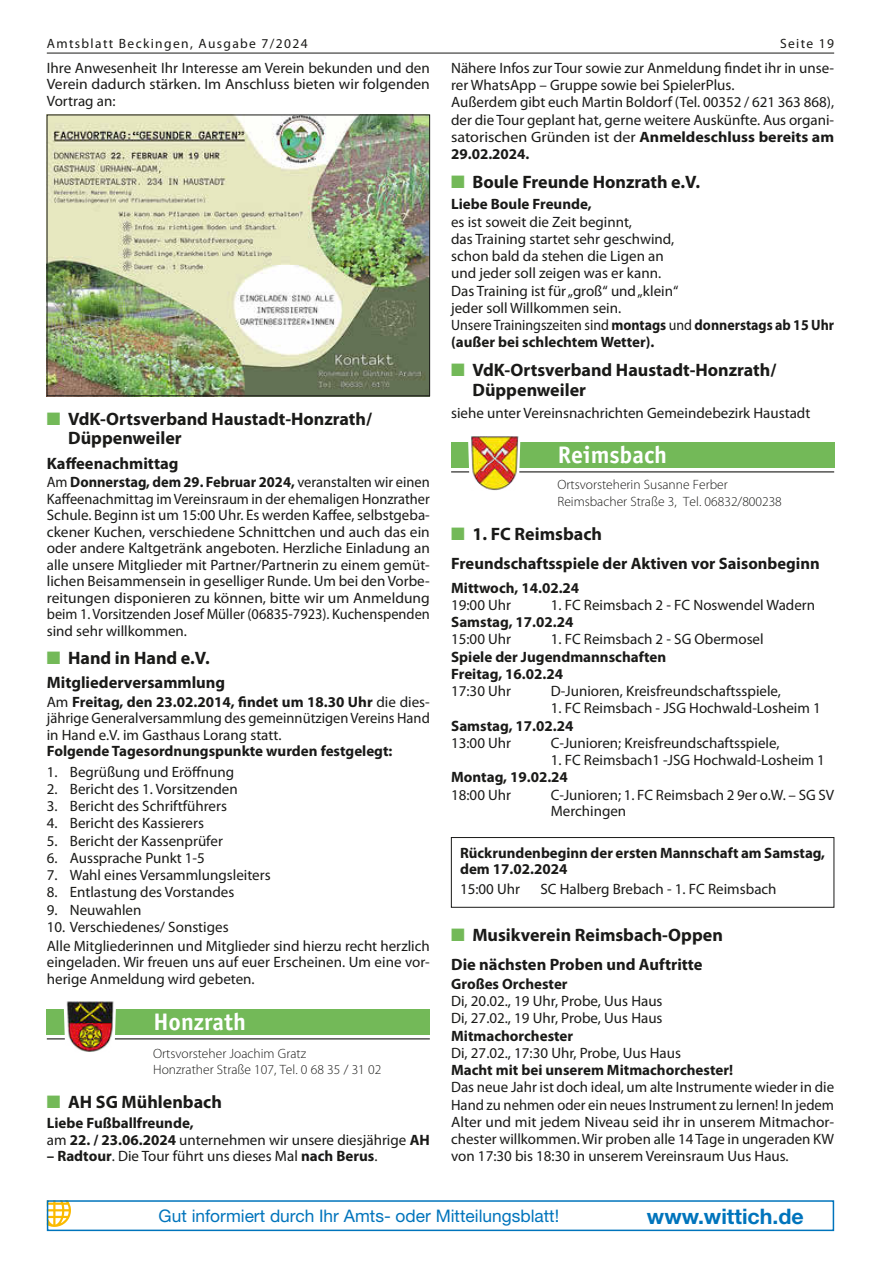
<style>
.page{position:relative;width:881px;height:1263px;background:#fff}
.page>*{position:absolute;margin:0;border:0;box-sizing:border-box;transform-origin:0 0}
.t1{font:700 24px "Officina Sans LT";color:#fff}
.t2{font:700 21.45px "Helvetica Neue LT";color:#0074bc}
.t3{font:700 18px/20.2px "Myriad Pro";color:#1a1a18}
.t4{font:17.25px "Helvetica Neue LT";color:#0074bc}
.t5{font:700 16.5px "Myriad Pro";color:#1a1a18}
.t6{font:15px/17.2px "Myriad Pro";color:#1a1a18}
.t7{font:15px/16.5px "Myriad Pro";color:#1a1a18;text-align:justify;scale:.96 1}
.t8{font:700 15px/16.5px "Myriad Pro";color:#1a1a18}
.t9{font:300 13.5px/16.2px "Myriad Pro";color:#1a1a18}
.t10{font:13.5px "Myriad Pro";letter-spacing:.1em;color:#1a1a18}
.s1{font-weight:700}
.s2{color:#73b958}
.s3{font-weight:400}
</style>
<div class="page">
<hr style="left:47px;top:53px;width:786px;height:1px;background:#1a1a18">
<div style="left:451px;top:442px;width:382px;height:26px;background:#73b958"></div>
<hr style="left:451px;top:471px;width:382px;height:1px;background:#1a1a18">
<svg style="left:468px;top:436px;width:52px;height:37px"></svg>
<img style="left:470px;top:436px;width:48px;height:54px">
<div style="left:451px;top:837px;width:382px;height:70px;border:1px solid #1a1a18"></div>
<img style="left:49px;top:117px;width:378px;height:277px">
<div style="left:47px;top:115px;width:382px;height:281px;border:1px solid #1a1a18"></div>
<div style="left:47px;top:1009px;width:382px;height:26px;background:#73b958"></div>
<hr style="left:47px;top:1038px;width:382px;height:1px;background:#1a1a18">
<svg style="left:64px;top:1009px;width:52px;height:31px"></svg>
<img style="left:66px;top:1001px;width:48px;height:51px">
<svg style="left:50px;top:1203px;width:21px;height:24px"></svg>
<div style="left:47px;top:1200px;width:786px;height:31px;border:2px solid #0074bc"></div>
<p class="t10" style="left:47px;top:35px;width:262px">Amtsblatt Beckingen, Ausgabe 7/2024</p>
<p class="t10" style="left:779px;top:35px;width:55px">Seite 19</p>
<p class="t6" style="left:451px;top:59px;width:384px">Nähere Infos zur Tour sowie zur Anmeldung findet ihr in unse&shy;rer WhatsApp – Gruppe sowie bei SpielerPlus.<br>Außerdem gibt euch Martin Boldorf (Tel. 00352 / 621 363 868), der die Tour geplant hat, gerne weitere Auskünfte. Aus organi&shy;satorischen Gründen ist der <span class="s1">Anmeldeschluss bereits am 29.02.2024.</span></p>
<p class="t3" style="left:451px;top:171px;width:249px"><span class="s2">■</span> Boule Freunde Honzrath e.V.</p>
<p class="t8" style="left:451px;top:196px;width:142px">Liebe Boule Freunde,</p>
<p class="t6" style="left:451px;top:213px;width:384px">es ist soweit die Zeit beginnt,<br>das Training startet sehr geschwind,<br>schon bald da stehen die Ligen an<br>und jeder soll zeigen was er kann.<br>Das Training ist für „groß“ und „klein“<br>jeder soll Willkommen sein.<br>Unsere Trainingszeiten sind <span class="s1">montags</span> und <span class="s1">donnerstags ab 15 Uhr (außer bei schlechtem Wetter).</span></p>
<p class="t3" style="left:472px;top:359px;width:305px;text-indent:-21px"><span class="s2">■</span> VdK-Ortsverband Haustadt-Honzrath/<br>Düppenweiler</p>
<p class="t6" style="left:451px;top:404px;width:360px">siehe unter Vereinsnachrichten Gemeindebezirk Haustadt</p>
<p class="t6" style="left:47px;top:59px;width:384px;line-height:16.5px;text-align:justify">Ihre Anwesenheit Ihr Interesse am Verein bekunden und den Verein dadurch stärken. Im Anschluss bieten wir folgenden Vortrag an:</p>
<p class="t3" style="left:68px;top:408px;width:305px;line-height:19.5px;text-indent:-21px"><span class="s2">■</span> VdK-Ortsverband Haustadt-Honzrath/<br>Düppenweiler</p>
<p class="t5" style="left:47px;top:452px;width:133px">Kaffeenachmittag</p>
<p class="t7" style="left:47px;top:474px;width:400px">Am <span class="s1">Donnerstag, dem 29. Februar 2024,</span> veranstalten wir einen Kaffeenachmittag im Vereinsraum in der ehemaligen Honzrather Schule. Beginn ist um 15:00 Uhr. Es werden Kaffee, selbstgeba&shy;ckener Kuchen, verschiedene Schnittchen und auch das ein oder andere Kaltgetränk angeboten. Herzliche Einladung an alle unsere Mitglieder mit Partner/Partnerin zu einem gemüt&shy;lichen Beisammensein in geselliger Runde. Um bei den Vorbe&shy;reitungen disponieren zu können, bitte wir um Anmeldung beim 1. Vorsitzenden Josef Müller (06835-7923). Kuchenspenden sind sehr willkommen.</p>
<p class="t3" style="left:47px;top:647px;width:163px"><span class="s2">■</span> Hand in Hand e.V.</p>
<p class="t5" style="left:47px;top:672px;width:180px">Mitgliederversammlung</p>
<p class="t6" style="left:47px;top:693px;width:384px;line-height:16.5px;text-align:justify">Am <span class="s1">Freitag, den 23.02.2014, findet um 18.30 Uhr</span> die dies&shy;jährige Generalversammlung des gemeinnützigen Vereins Hand in Hand e.V. im Gasthaus Lorang statt.</p>
<p class="t8" style="left:47px;top:743px;width:347px">Folgende Tagesordnungspunkte wurden festgelegt:</p>
<p class="t6" style="left:47px;top:763px;width:189px">1. Begrüßung und Eröffnung</p>
<p class="t6" style="left:47px;top:780px;width:192px">2. Bericht des 1. Vorsitzenden</p>
<p class="t6" style="left:47px;top:797px;width:181px">3. Bericht des Schriftführers</p>
<p class="t6" style="left:47px;top:814px;width:158px">4. Bericht des Kassierers</p>
<p class="t6" style="left:47px;top:832px;width:177px">5. Bericht der Kassenprüfer</p>
<p class="t6" style="left:47px;top:849px;width:159px">6. Aussprache Punkt 1-5</p>
<p class="t6" style="left:47px;top:866px;width:225px">7. Wahl eines Versammlungsleiters</p>
<p class="t6" style="left:47px;top:883px;width:189px">8. Entlastung des Vorstandes</p>
<p class="t6" style="left:47px;top:901px;width:96px">9. Neuwahlen</p>
<p class="t6" style="left:47px;top:917px;width:384px;line-height:18.6px">10. Verschiedenes/ Sonstiges<br>Alle Mitgliederinnen und Mitglieder sind hierzu recht herzlich</p>
<p class="t6" style="left:47px;top:953px;width:384px;line-height:16.5px">eingeladen. Wir freuen uns auf euer Erscheinen. Um eine vor&shy;herige Anmeldung wird gebeten.</p>
<h1 class="t1" style="left:557px;top:440px;width:111px">Reimsbach</h1>
<p class="t9" style="left:557px;top:477px;width:226px">Ortsvorsteherin Susanne Ferber<br>Reimsbacher Straße 3, Tel. 06832/800238</p>
<p class="t3" style="left:451px;top:524px;width:152px"><span class="s2">■</span> 1. FC Reimsbach</p>
<p class="t5" style="left:451px;top:553px;width:370px">Freundschaftsspiele der Aktiven vor Saisonbeginn</p>
<p class="t8" style="left:451px;top:579px;width:130px">Mittwoch, 14.02.24</p>
<p class="t6" style="left:451px;top:596px;width:62px">19:00 Uhr</p>
<p class="t6" style="left:550px;top:596px;width:266px">1. FC Reimsbach 2 - FC Noswendel Wadern</p>
<p class="t8" style="left:451px;top:613px;width:124px">Samstag, 17.02.24</p>
<p class="t6" style="left:451px;top:630px;width:62px">15:00 Uhr</p>
<p class="t6" style="left:550px;top:630px;width:214px">1. FC Reimsbach 2 - SG Obermosel</p>
<p class="t8" style="left:451px;top:647px;width:216px;line-height:17.2px">Spiele der Jugendmannschaften<br>Freitag, 16.02.24</p>
<p class="t6" style="left:451px;top:682px;width:62px">17:30 Uhr</p>
<p class="t6" style="left:550px;top:682px;width:232px">D-Junioren, Kreisfreundschaftsspiele,</p>
<p class="t6" style="left:550px;top:699px;width:271px">1. FC Reimsbach - JSG Hochwald-Losheim 1</p>
<p class="t8" style="left:451px;top:717px;width:124px">Samstag, 17.02.24</p>
<p class="t6" style="left:451px;top:734px;width:62px">13:00 Uhr</p>
<p class="t6" style="left:550px;top:734px;width:230px">C-Junioren; Kreisfreundschaftsspiele,</p>
<p class="t6" style="left:550px;top:751px;width:276px">1. FC Reimsbach1 -JSG Hochwald-Losheim 1</p>
<p class="t8" style="left:451px;top:768px;width:118px">Montag, 19.02.24</p>
<p class="t6" style="left:451px;top:786px;width:62px">18:00 Uhr</p>
<p class="t6" style="left:550px;top:786px;width:285px;line-height:16.5px">C-Junioren; 1. FC Reimsbach 2 9er o.W. – SG SV<br>Merchingen</p>
<p class="t8" style="left:460px;top:844px;width:366px">Rückrundenbeginn der ersten Mannschaft am Samstag, dem 17.02.2024</p>
<p class="t6" style="left:460px;top:880px;width:61px">15:00 Uhr</p>
<p class="t6" style="left:540px;top:880px;width:237px">SC Halberg Brebach - 1. FC Reimsbach</p>
<p class="t3" style="left:451px;top:924px;width:273px"><span class="s2">■</span> Musikverein Reimsbach-Oppen</p>
<p class="t5" style="left:451px;top:953px;width:253px">Die nächsten Proben und Auftritte</p>
<p class="t8" style="left:451px;top:975px;width:118px">Großes Orchester</p>
<p class="t6" style="left:451px;top:992px;width:213px">Di, 20.02., 19 Uhr, Probe, Uus Haus<br>Di, 27.02., 19 Uhr, Probe, Uus Haus</p>
<p class="t8" style="left:451px;top:1027px;width:124px">Mitmachorchester</p>
<p class="t6" style="left:451px;top:1044px;width:231px">Di, 27.02., 17:30 Uhr, Probe, Uus Haus</p>
<p class="t8" style="left:451px;top:1061px;width:283px">Macht mit bei unserem Mitmachorchester!</p>
<p class="t6" style="left:451px;top:1078px;width:384px;text-align:justify">Das neue Jahr ist doch ideal, um alte Instrumente wieder in die Hand zu nehmen oder ein neues Instrument zu lernen! In jedem Alter und mit jedem Niveau seid ihr in unserem Mitmachor&shy;chester willkommen. Wir proben alle 14 Tage in ungeraden KW von 17:30 bis 18:30 in unserem Vereinsraum Uus Haus.</p>
<h1 class="t1" style="left:153px;top:1007px;width:94px">Honzrath</h1>
<p class="t9" style="left:153px;top:1045px;width:229px">Ortsvorsteher Joachim Gratz<br>Honzrather Straße 107, Tel. 0 68 35 / 31 02</p>
<p class="t3" style="left:47px;top:1091px;width:176px"><span class="s2">■</span> AH SG Mühlenbach</p>
<p class="t8" style="left:47px;top:1115px;width:384px">Liebe Fußballfreunde,<br><span class="s3">am</span> 22. / 23.06.2024 <span class="s3">unternehmen wir unsere diesjährige</span> AH</p>
<p class="t6" style="left:47px;top:1147px;width:332px"><span class="s1">– Radtour</span>. Die Tour führt uns dieses Mal <span class="s1">nach Berus</span>.</p>
<p class="t4" style="left:159px;top:1206px;width:402px">Gut informiert durch Ihr Amts- oder Mitteilungsblatt!</p>
<h2 class="t2" style="left:646px;top:1203px;width:158px">www.wittich.de</h2>
</div>
